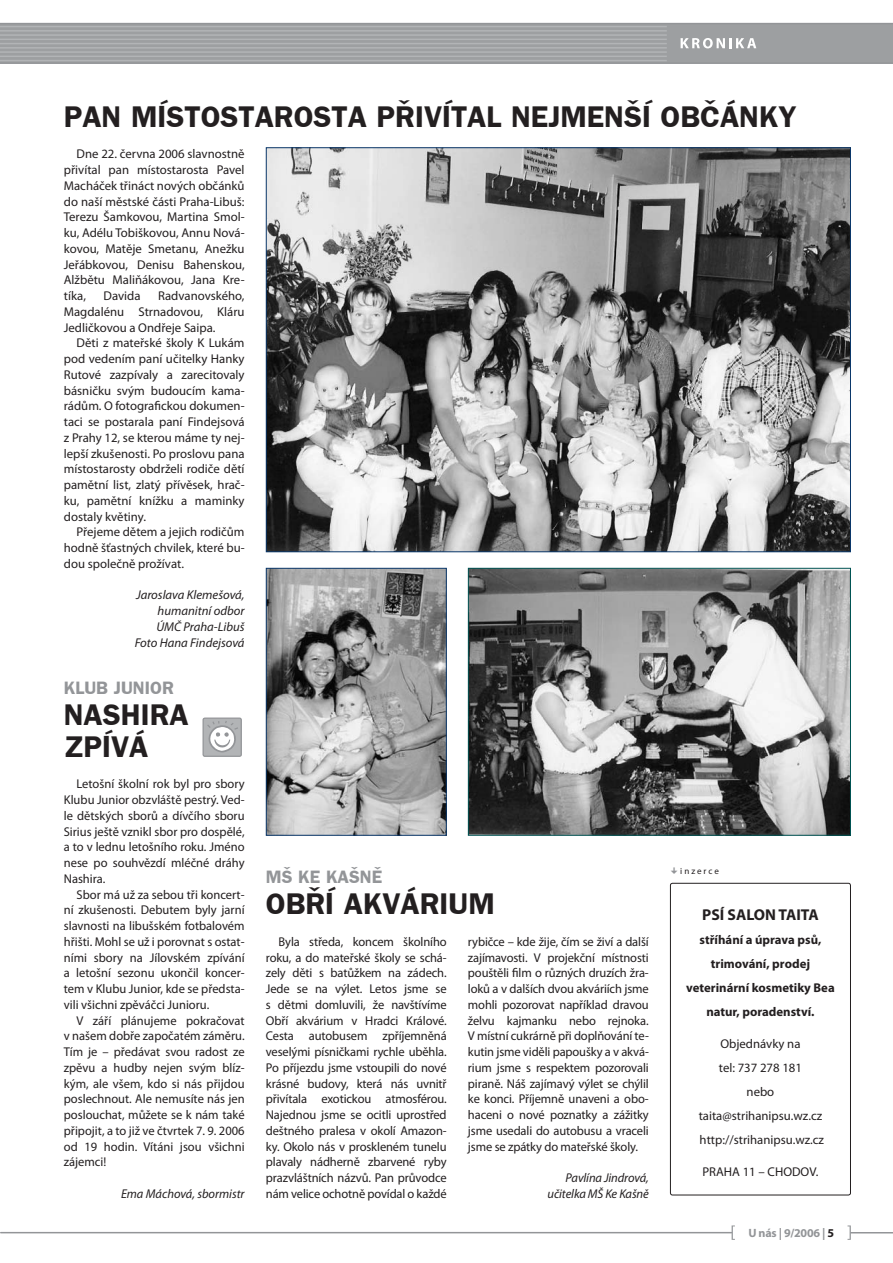
<style>
.page{position:relative;width:893px;height:1263px;background:#fff}
.page>*{position:absolute;margin:0;border:0;box-sizing:border-box;transform-origin:0 0}
.t1{font:700 30px/31.5px "Frankfurt Gothic";color:#231f20}
.t2{font:700 18px "Frankfurt Gothic";color:#939598}
.t3{font:700 15.75px "Myriad Pro";color:#231f20}
.t4{font:12.75px/15.8px "Myriad Pro";color:#231f20;text-align:justify}
.t5{font:italic 12.75px/15.8px "Myriad Pro";color:#231f20;text-align:right}
.t6{font:700 12.75px/23.9px "Myriad Pro";color:#231f20;text-align:center}
.t7{font:700 12px "Myriad Pro";letter-spacing:-.02em;color:#939598}
.t8{font:9px "Myriad Pro";letter-spacing:.215em;color:#231f20}
.s1{color:#231f20}
</style>
<div class="page">
<hr style="left:850px;top:1232px;width:42px;height:2px;background:#939598">
<hr style="left:1px;top:1232px;width:730px;height:1px;background:#939598">
<svg style="left:847px;top:1225px;width:3px;height:15px"></svg>
<svg style="left:731px;top:1225px;width:4px;height:15px"></svg>
<svg style="left:0;top:23px;width:892px;height:41px;background:#a2a4a6"></svg>
<img style="left:268px;top:149px;width:580px;height:401px">
<img style="left:268px;top:570px;width:176px;height:264px">
<div style="left:266px;top:568px;width:180px;height:268px;border:1px solid #0a376a"></div>
<svg style="left:669px;top:883px;width:182px;height:313px"></svg>
<div style="left:203px;top:718px;width:38px;height:38px;background:#b2b4b6;border-radius:2px"></div>
<div style="left:202px;top:718px;width:40px;height:39px;border:1px solid #939598;border-radius:2px"></div>
<svg style="left:206px;top:719px;width:33px;height:34px"></svg>
<img style="left:470px;top:570px;width:378px;height:264px">
<div style="left:468px;top:568px;width:382px;height:268px;border:1px solid #005353"></div>
<h1 class="t1" style="left:64px;top:101px;width:734px">PAN MÍSTOSTAROSTA PŘIVÍTAL NEJMENŠÍ OBČÁNKY</h1>
<p class="t4" style="left:64px;top:148px;width:182px;text-indent:13px">Dne 22. června 2006 slavnostně přivítal pan místostarosta Pavel Macháček třináct nových občánků do naší městské části Praha-Libuš:<br>Terezu Šamkovou, Martina Smol&shy;ku, Adélu Tobiškovou, Annu Nová&shy;kovou, Matěje Smetanu, Anežku Jeřábkovou, Denisu Bahenskou, Alžbětu Maliňákovou, Jana Kre&shy;tíka,</p>
<p class="t4" style="left:64px;top:289px;width:182px;text-indent:94px">Radvanovského, Magdalénu Strnadovou, Kláru Jedličkovou a Ondřeje Saipa.</p>
<p class="t4" style="left:64px;top:336px;width:182px;text-indent:13px">Děti z mateřské školy K Lukám pod vedením paní učitelky Hanky Rutové zazpívaly a zarecitovaly básničku svým budoucím kama&shy;rádům. O fotografickou dokumen&shy;taci se postarala paní Findejsová z Prahy 12, se kterou máme ty nej&shy;lepší zkušenosti. Po proslovu pana místostarosty obdrželi rodiče dětí pamětní list, zlatý přívěsek, hrač&shy;ku, pamětní knížku a maminky dostaly květiny.</p>
<p class="t4" style="left:64px;top:525px;width:182px;text-indent:13px">Přejeme dětem a jejich rodičům hodně šťastných chvilek, které bu&shy;dou společně prožívat.</p>
<p class="t5" style="left:135px;top:588px;width:111px">Jaroslava Klemešová, humanitní odbor<br>ÚMČ Praha-Libuš<br>Foto Hana Findejsová</p>
<p class="t4" style="left:104px;top:289px;width:38px">Davida</p>
<h2 class="t2" style="left:64px;top:678px;width:112px">KLUB JUNIOR</h2>
<h1 class="t1" style="left:64px;top:699px;width:126px">NASHIRA<br>ZPÍVÁ</h1>
<p class="t4" style="left:64px;top:777px;width:182px;text-indent:13px">Letošní školní rok byl pro sbory Klubu Junior obzvláště pestrý. Ved&shy;le dětských sborů a dívčího sboru Sirius ještě vznikl sbor pro dospělé, a to v lednu letošního roku. Jméno nese po souhvězdí mléčné dráhy Nashira.</p>
<p class="t4" style="left:64px;top:888px;width:182px;text-indent:13px">Sbor má už za sebou tři koncert&shy;ní zkušenosti. Debutem byly jarní slavnosti na libušském fotbalovém hřišti. Mohl se už i porovnat s ostat&shy;ními sbory na Jílovském zpívání a letošní sezonu ukončil koncer&shy;tem v Klubu Junior, kde se předsta&shy;vili všichni zpěváčci Junioru.</p>
<p class="t4" style="left:64px;top:1014px;width:182px;text-indent:13px">V září plánujeme pokračovat v našem dobře započatém záměru.<br>Tím je – předávat svou radost ze zpěvu a hudby nejen svým blíz&shy;kým, ale všem, kdo si nás přijdou poslechnout. Ale nemusíte nás jen poslouchat, můžete se k nám také připojit, a to již ve čtvrtek 7. 9. 2006 od 19 hodin. Vítáni jsou všichni zájemci!</p>
<p class="t5" style="left:121px;top:1187px;width:125px">Ema Máchová, sbormistr</p>
<h2 class="t2" style="left:266px;top:866px;width:118px">MŠ KE KAŠNĚ</h2>
<h1 class="t1" style="left:266px;top:888px;width:230px">OBŘÍ AKVÁRIUM</h1>
<p class="t4" style="left:468px;top:935px;width:182px">rybičce – kde žije, čím se živí a další zajímavosti. V projekční místnosti pouštěli film o různých druzích žra&shy;loků a v dalších dvou akváriích jsme mohli pozorovat například dravou želvu kajmanku nebo rejnoka.<br>V místní cukrárně při doplňování te&shy;kutin jsme viděli papoušky a v akvá&shy;rium jsme s respektem pozorovali piraně. Náš zajímavý výlet se chýlil ke konci. Příjemně unaveni a obo&shy;haceni o nové poznatky a zážitky jsme usedali do autobusu a vraceli jsme se zpátky do mateřské školy.</p>
<p class="t5" style="left:547px;top:1171px;width:103px">Pavlína Jindrová, učitelka MŠ Ke Kašně</p>
<p class="t4" style="left:266px;top:935px;width:182px;text-indent:13px">Byla středa, koncem školního roku, a do mateřské školy se schá&shy;zely děti s batůžkem na zádech.<br>Jede se na výlet. Letos jsme se s dětmi domluvili, že navštívíme Obří akvárium v Hradci Králové.<br>Cesta autobusem zpříjemněná veselými písničkami rychle uběhla.<br>Po příjezdu jsme vstoupili do nové krásné budovy, která nás uvnitř přivítala exotickou atmosférou.<br>Najednou jsme se ocitli uprostřed deštného pralesa v okolí Amazon&shy;ky. Okolo nás v proskleném tunelu plavaly nádherně zbarvené ryby prazvláštních názvů. Pan průvodce nám velice ochotně povídal o každé</p>
<p class="t8" style="left:680px;top:868px;width:40px">inzerce</p>
<p class="t3" style="left:702px;top:909px;width:118px">PSÍ SALON TAITA</p>
<p class="t6" style="left:686px;top:929px;width:150px">stříhání a úprava psů, trimování, prodej veterinární kosmetiky Bea natur, poradenství.</p>
<p class="t4" style="left:698px;top:1033px;width:127px;line-height:23.9px;text-align:center">Objednávky na<br>tel: 737 278 181<br>nebo taita@strihanipsu.wz.cz http://strihanipsu.wz.cz</p>
<p class="t4" style="left:702px;top:1165px;width:117px">PRAHA 11 – CHODOV.</p>
<p class="t7" style="left:748px;top:1229px;width:87px">U nás | 9/2006 | <span class="s1">5</span></p>
</div>
